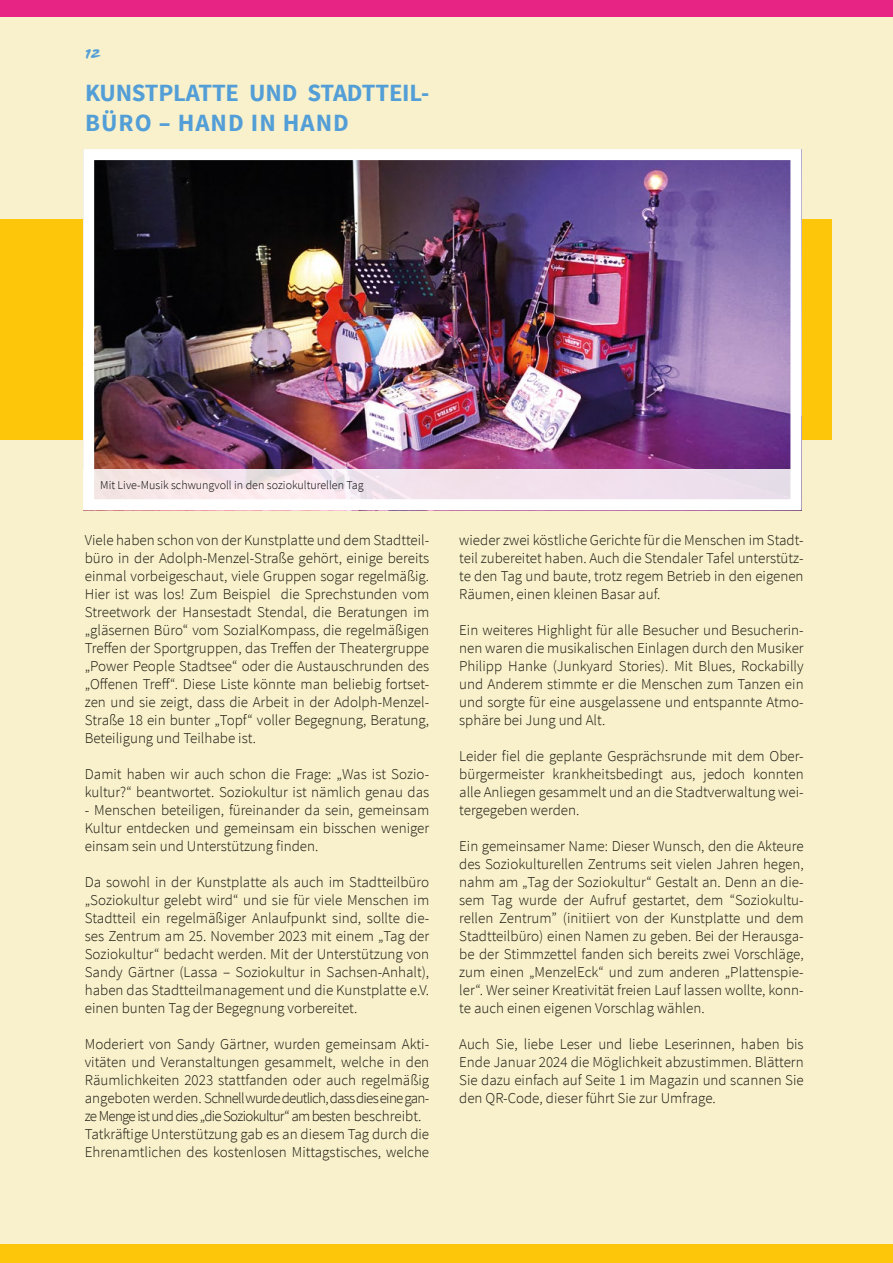
<style>
.page{position:relative;width:893px;height:1263px;background:#f8f1cb}
.page>*{position:absolute;margin:0;border:0;box-sizing:border-box;transform-origin:0 0}
.t1{font:700 24.75px/29.7px "Source Sans Pro";letter-spacing:-.01em;color:#539ed7}
.t2{font:300 15px/18px "Source Sans Pro";color:#16120c;text-align:justify}
.t3{font:15px "Flood Std";color:#539ed7}
.t4{font:300 12px "Source Sans Pro";color:#000}
</style>
<div class="page">
<div style="left:0;top:219px;width:831px;height:221px;background:#fdc60a"></div>
<img style="left:95px;top:161px;width:694px;height:309px">
<div style="left:83px;top:149px;width:718px;height:361px;border:11px solid #fff"></div>
<svg style="left:83px;top:470px;width:718px;height:40px;background:#f5eaf0"></svg>
<div style="left:0;top:0;width:893px;height:17px;background:#e72484"></div>
<div style="left:0;top:1245px;width:893px;height:18px;background:#fdc60a"></div>
<p class="t3" style="left:85px;top:45px;width:18px">12</p>
<h1 class="t1" style="left:85px;top:79px;width:346px">KUNSTPLATTE UND STADTTEIL-<br>BÜRO – HAND IN HAND</h1>
<p class="t4" style="left:100px;top:478px;width:265px">Mit Live-Musik schwungvoll in den soziokulturellen Tag</p>
<p class="t2" style="left:85px;top:531px;width:346px">Viele haben schon von der Kunstplatte und dem Stadtteil&shy;büro in der Adolph-Menzel-Straße gehört, einige bereits einmal vorbeigeschaut, viele Gruppen sogar regelmäßig.<br>Hier ist was los! Zum Beispiel die Sprechstunden vom Streetwork der Hansestadt Stendal, die Beratungen im „gläsernen Büro“ vom SozialKompass, die regelmäßigen Treffen der Sportgruppen, das Treffen der Theatergruppe „Power People Stadtsee“ oder die Austauschrunden des „Offenen Treff“. Diese Liste könnte man beliebig fortset&shy;zen und sie zeigt, dass die Arbeit in der Adolph-Menzel-Straße 18 ein bunter „Topf“ voller Begegnung, Beratung, Beteiligung und Teilhabe ist.</p>
<p class="t2" style="left:85px;top:765px;width:346px">Damit haben wir auch schon die Frage: „Was ist Sozio&shy;kultur?“ beantwortet. Soziokultur ist nämlich genau das</p>
<p class="t2" style="left:85px;top:801px;width:346px">- Menschen beteiligen, füreinander da sein, gemeinsam Kultur entdecken und gemeinsam ein bisschen weniger einsam sein und Unterstützung finden.</p>
<p class="t2" style="left:85px;top:873px;width:346px">Da sowohl in der Kunstplatte als auch im Stadtteilbüro „Soziokultur gelebt wird“ und sie für viele Menschen im Stadtteil ein regelmäßiger Anlaufpunkt sind, sollte die&shy;ses Zentrum am 25. November 2023 mit einem „Tag der Soziokultur“ bedacht werden. Mit der Unterstützung von Sandy Gärtner (Lassa – Soziokultur in Sachsen-Anhalt), haben das Stadtteilmanagement und die Kunstplatte e.V. einen bunten Tag der Begegnung vorbereitet.</p>
<p class="t2" style="left:85px;top:1035px;width:346px;text-align:left">Moderiert von Sandy Gärtner, wurden gemeinsam Akti&shy;vitäten und Veranstaltungen gesammelt, welche in den Räumlichkeiten 2023 stattfanden oder auch regelmäßig angeboten werden. Schnell wurde deutlich, dass dies eine gan&shy;ze Menge ist und dies „die Soziokultur“ am besten beschreibt.<br>Tatkräftige Unterstützung gab es an diesem Tag durch die Ehrenamtlichen des kostenlosen Mittagstisches, welche</p>
<p class="t2" style="left:459px;top:531px;width:346px">wieder zwei köstliche Gerichte für die Menschen im Stadt&shy;teil zubereitet haben. Auch die Stendaler Tafel unterstütz&shy;te den Tag und baute, trotz regem Betrieb in den eigenen Räumen, einen kleinen Basar auf.</p>
<p class="t2" style="left:459px;top:621px;width:346px">Ein weiteres Highlight für alle Besucher und Besucherin&shy;nen waren die musikalischen Einlagen durch den Musiker Philipp Hanke (Junkyard Stories). Mit Blues, Rockabilly und Anderem stimmte er die Menschen zum Tanzen ein und sorgte für eine ausgelassene und entspannte Atmo&shy;sphäre bei Jung und Alt.</p>
<p class="t2" style="left:459px;top:747px;width:346px">Leider fiel die geplante Gesprächsrunde mit dem Ober&shy;bürgermeister krankheitsbedingt aus, jedoch konnten alle Anliegen gesammelt und an die Stadtverwaltung wei&shy;tergegeben werden.</p>
<p class="t2" style="left:459px;top:837px;width:346px">Ein gemeinsamer Name: Dieser Wunsch, den die Akteure des Soziokulturellen Zentrums seit vielen Jahren hegen, nahm am „Tag der Soziokultur“ Gestalt an. Denn an die&shy;sem Tag wurde der Aufruf gestartet, dem “Soziokultu&shy;rellen Zentrum” (initiiert von der Kunstplatte und dem Stadtteilbüro) einen Namen zu geben. Bei der Herausga&shy;be der Stimmzettel fanden sich bereits zwei Vorschläge, zum einen „MenzelEck“ und zum anderen „Plattenspie&shy;ler“. Wer seiner Kreativität freien Lauf lassen wollte, konn&shy;te auch einen eigenen Vorschlag wählen.</p>
<p class="t2" style="left:459px;top:1035px;width:346px">Auch Sie, liebe Leser und liebe Leserinnen, haben bis Ende Januar 2024 die Möglichkeit abzustimmen. Blättern Sie dazu einfach auf Seite 1 im Magazin und scannen Sie den QR-Code, dieser führt Sie zur Umfrage.</p>
</div>
